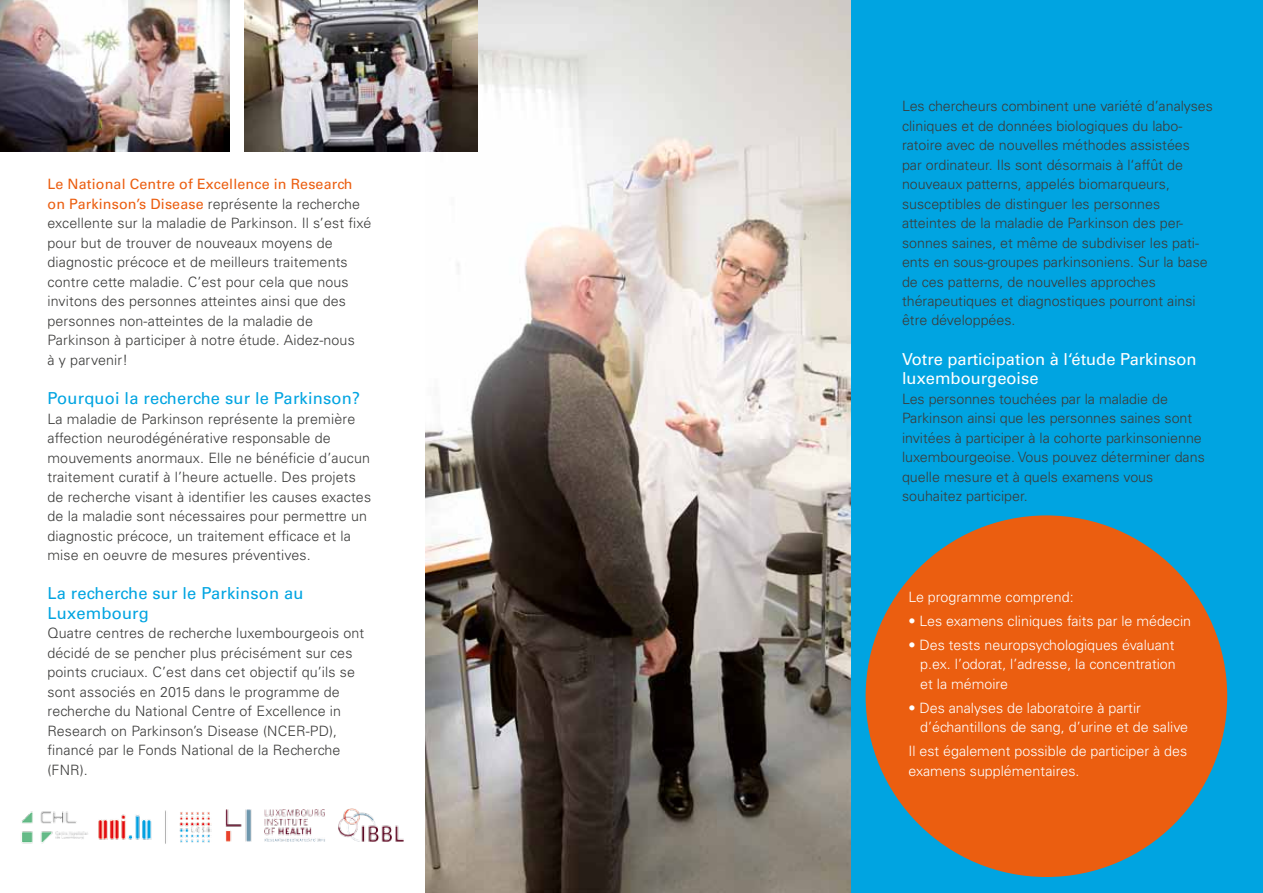
<style>
.page{position:relative;width:1263px;height:893px;background:#fff}
.page>*{position:absolute;margin:0;border:0;box-sizing:border-box;transform-origin:0 0}
.t1{font:500 16.5px/19.5px "Univers CE";letter-spacing:.01em;color:#00a4e1}
.t2{font:500 16.5px/19.5px "Univers CE";color:#fff}
.t3{font:300 14.25px/19.5px "Univers CE";letter-spacing:.01em;color:#3b3b3a}
.t4{font:300 14.25px/19.5px "Univers CE";color:#fff}
.s1{font-weight:500;color:#eb5e10}
</style>
<div class="page">
<img style="left:225px;top:810px;width:100px;height:32px">
<img style="left:338px;top:808px;width:66px;height:34px">
<img style="left:98px;top:810px;width:113px;height:34px">
<img style="left:21px;top:811px;width:67px;height:33px">
<div style="left:831px;top:0;width:432px;height:893px;background:#00a4e1"></div>
<img style="left:425px;top:0;width:425px;height:893px">
<div style="left:866px;top:515px;width:361px;height:362px;background:#eb5e10;border-radius:50%"></div>
<img style="left:0;top:0;width:229px;height:151px">
<img style="left:244px;top:0;width:234px;height:151px">
<p class="t3" style="left:48px;top:175px;width:325px"><span class="s1">Le National Centre of Excellence in Research on Parkinson’s Disease</span> représente la recherche excellente sur la maladie de Parkinson. Il s’est fixé pour but de trouver de nouveaux moyens de diagnostic précoce et de meilleurs traitements contre cette maladie. C’est pour cela que nous invitons des personnes atteintes ainsi que des personnes non-atteintes de la maladie de Parkinson à participer à notre étude. Aidez-nous<br>à y parvenir!</p>
<p class="t1" style="left:48px;top:389px;width:314px">Pourquoi la recherche sur le Parkinson?</p>
<p class="t3" style="left:48px;top:409px;width:325px">La maladie de Parkinson représente la première affection neurodégénérative responsable de mouvements anormaux. Elle ne bénéficie d’aucun traitement curatif à l’heure actuelle. Des projets de recherche visant à identifier les causes exactes de la maladie sont nécessaires pour permettre un diagnostic précoce, un traitement efficace et la mise en oeuvre de mesures préventives.</p>
<p class="t1" style="left:48px;top:584px;width:258px">La recherche sur le Parkinson au<br>Luxembourg</p>
<p class="t3" style="left:48px;top:623px;width:318px">Quatre centres de recherche luxembourgeois ont décidé de se pencher plus précisément sur ces points cruciaux. C’est dans cet objectif qu’ils se sont associés en 2015 dans le programme de recherche du National Centre of Excellence in Research on Parkinson’s Disease (NCER-PD), financé par le Fonds National de la Recherche (FNR).</p>
<p class="t3" style="left:902px;top:97px;width:312px">Les chercheurs combinent une variété d’analyses cliniques et de données biologiques du labo&shy;ratoire avec de nouvelles méthodes assistées par ordinateur. Ils sont désormais à l‘affût de nouveaux patterns, appelés biomarqueurs, susceptibles de distinguer les personnes atteintes de la maladie de Parkinson des per&shy;sonnes saines, et même de subdiviser les pati&shy;ents en sous-groupes parkinsoniens. Sur la base de ces patterns, de nouvelles approches thérapeutiques et diagnostiques pourront ainsi être développées.</p>
<p class="t2" style="left:902px;top:349px;width:296px">Votre participation à l‘étude Parkinson luxembourgeoise</p>
<p class="t3" style="left:902px;top:389px;width:304px">Les personnes touchées par la maladie de Parkinson ainsi que les personnes saines sont invitées à participer à la cohorte parkinsonienne luxembourgeoise. Vous pouvez déterminer dans quelle mesure et à quels examens vous souhaitez participer.</p>
<p class="t4" style="left:908px;top:587px;width:167px">Le programme comprend:</p>
<p class="t4" style="left:908px;top:611px;width:284px">• Les examens cliniques faits par le médecin</p>
<p class="t4" style="left:920px;top:635px;width:257px;text-align:justify;text-indent:-12px">• Des tests neuropsychologiques évaluant p.ex. l’odorat, l’adresse, la concentration et la mémoire</p>
<p class="t4" style="left:920px;top:698px;width:269px;text-indent:-12px">• Des analyses de laboratoire à partir d’échantillons de sang, d’urine et de salive</p>
<p class="t4" style="left:908px;top:742px;width:280px">Il est également possible de participer à des examens supplémentaires.</p>
</div>
